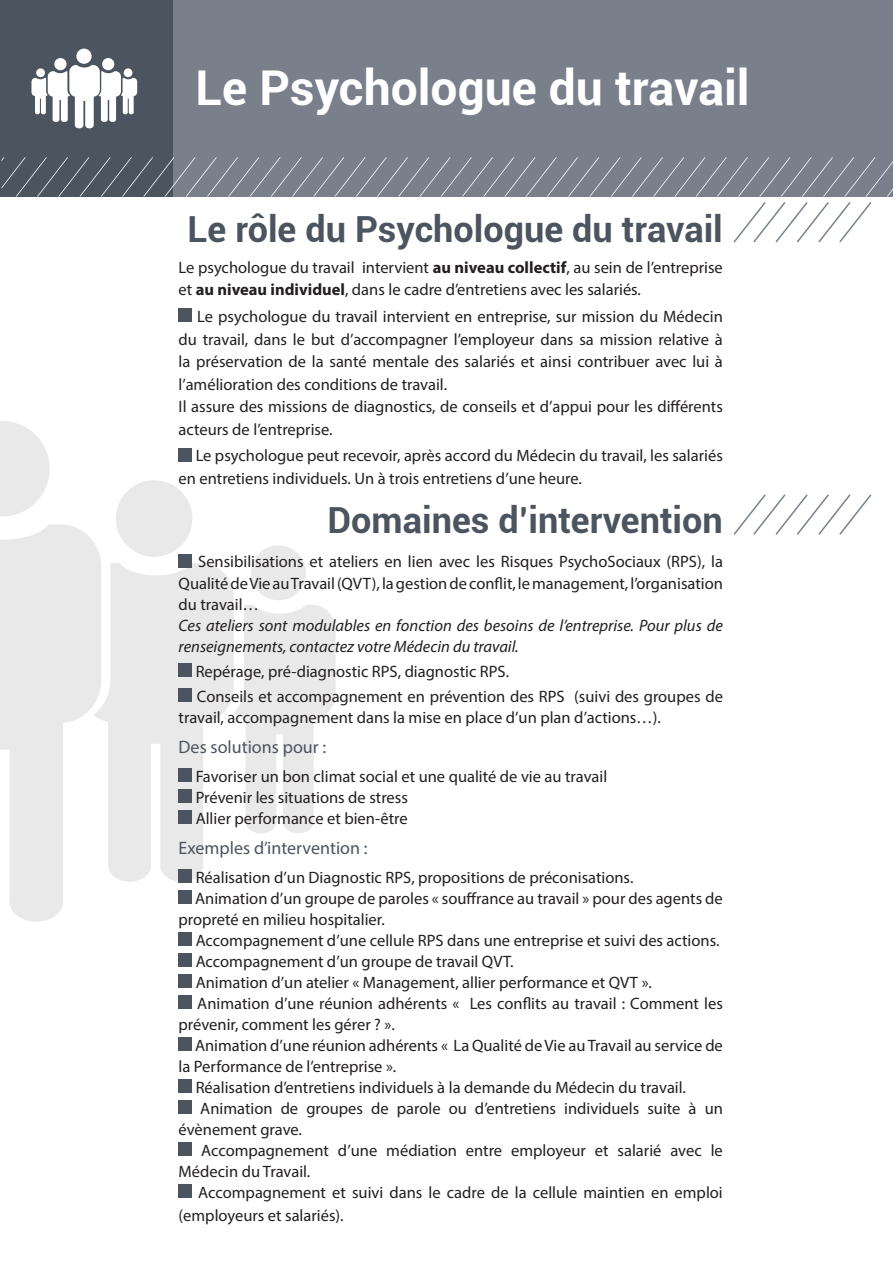
<style>
.page{position:relative;width:893px;height:1263px;background:#fff}
.page>*{position:absolute;margin:0;border:0;box-sizing:border-box;transform-origin:0 0}
.t1{font:700 48px "Roboto";color:#fff}
.t2{font:700 36px "Roboto";color:#4c545f}
.t3{font:18px "Myriad Pro";color:#4c545f}
.t4{font:16.5px/22.5px "Myriad Pro";color:#231f20}
.t5{font:italic 16.5px/21px "Myriad Pro";color:#231f20}
.s1{font-weight:700}
</style>
<div class="page">
<svg style="left:0;top:421px;width:50px;height:96px"></svg>
<div style="left:116px;top:480px;width:76px;height:77px;background:#e9e9e9;border-radius:50%"></div>
<svg style="left:0;top:524px;width:336px;height:398px"></svg>
<div style="left:0;top:0;width:893px;height:197px;background:#79808c"></div>
<div style="left:0;top:0;width:172px;height:197px;background:#4c545f"></div>
<div style="left:76px;top:49px;width:16px;height:15px;background:#fff;border-radius:50%"></div>
<div style="left:102px;top:58px;width:12px;height:12px;background:#fff;border-radius:50%"></div>
<div style="left:54px;top:58px;width:13px;height:12px;background:#fff;border-radius:50%"></div>
<svg style="left:31px;top:65px;width:106px;height:63px"></svg>
<div style="left:179px;top:308px;width:13px;height:14px;background:#4c545f"></div>
<div style="left:179px;top:448px;width:13px;height:13px;background:#4c545f"></div>
<div style="left:179px;top:554px;width:13px;height:13px;background:#4c545f"></div>
<div style="left:179px;top:663px;width:13px;height:14px;background:#4c545f"></div>
<div style="left:179px;top:688px;width:13px;height:14px;background:#4c545f"></div>
<div style="left:179px;top:768px;width:13px;height:14px;background:#4c545f"></div>
<div style="left:179px;top:789px;width:13px;height:14px;background:#4c545f"></div>
<div style="left:179px;top:810px;width:13px;height:14px;background:#4c545f"></div>
<div style="left:179px;top:869px;width:13px;height:14px;background:#4c545f"></div>
<div style="left:179px;top:890px;width:13px;height:14px;background:#4c545f"></div>
<div style="left:179px;top:932px;width:13px;height:14px;background:#4c545f"></div>
<div style="left:179px;top:953px;width:13px;height:14px;background:#4c545f"></div>
<div style="left:179px;top:974px;width:13px;height:14px;background:#4c545f"></div>
<div style="left:179px;top:995px;width:13px;height:14px;background:#4c545f"></div>
<div style="left:179px;top:1037px;width:13px;height:14px;background:#4c545f"></div>
<div style="left:179px;top:1079px;width:13px;height:14px;background:#4c545f"></div>
<div style="left:179px;top:1100px;width:13px;height:14px;background:#4c545f"></div>
<div style="left:179px;top:1142px;width:13px;height:14px;background:#4c545f"></div>
<div style="left:179px;top:1184px;width:13px;height:14px;background:#4c545f"></div>
<svg style="left:1px;top:157px;width:892px;height:86px"></svg>
<svg style="left:733px;top:494px;width:139px;height:41px"></svg>
<h1 class="t1" style="left:196px;top:54px;width:556px">Le Psychologue du travail</h1>
<h2 class="t2" style="left:188px;top:204px;width:537px">Le rôle du Psychologue du travail</h2>
<p class="t4" style="left:179px;top:256px;width:546px">Le psychologue du travail intervient <span class="s1">au niveau collectif</span>, au sein de l’entreprise et <span class="s1">au niveau individuel</span>, dans le cadre d’entretiens avec les salariés.</p>
<p class="t4" style="left:179px;top:305px;width:546px;text-indent:19px">Le psychologue du travail intervient en entreprise, sur mission du Médecin du travail, dans le but d’accompagner l’employeur dans sa mission relative à la préservation de la santé mentale des salariés et ainsi contribuer avec lui à l’amélioration des conditions de travail.<br>Il assure des missions de diagnostics, de conseils et d’appui pour les différents acteurs de l’entreprise.</p>
<p class="t4" style="left:179px;top:444px;width:546px;text-indent:17px">Le psychologue peut recevoir, après accord du Médecin du travail, les salariés en entretiens individuels. Un à trois entretiens d’une heure.</p>
<h2 class="t2" style="left:327px;top:495px;width:397px">Domaines d’intervention</h2>
<p class="t4" style="left:179px;top:551px;width:546px;line-height:21px;text-align:justify;text-indent:20px">Sensibilisations et ateliers en lien avec les Risques PsychoSociaux (RPS), la Qualité de Vie au Travail (QVT), la gestion de conflit, le management, l’organisation du travail…</p>
<p class="t5" style="left:179px;top:614px;width:546px">Ces ateliers sont modulables en fonction des besoins de l’entreprise. Pour plus de renseignements, contactez votre Médecin du travail.</p>
<p class="t4" style="left:196px;top:658px;width:529px;line-height:25.2px">Repérage, pré-diagnostic RPS, diagnostic RPS.<br>Conseils et accompagnement en prévention des RPS (suivi des groupes de</p>
<p class="t4" style="left:179px;top:706px;width:484px">travail, accompagnement dans la mise en place d’un plan d’actions…).</p>
<p class="t3" style="left:179px;top:735px;width:149px">Des solutions pour :</p>
<p class="t4" style="left:196px;top:766px;width:413px;line-height:21px">Favoriser un bon climat social et une qualité de vie au travail<br>Prévenir les situations de stress<br>Allier performance et bien-être</p>
<p class="t3" style="left:179px;top:836px;width:191px">Exemples d’intervention :</p>
<p class="t4" style="left:196px;top:866px;width:439px">Réalisation d’un Diagnostic RPS, propositions de préconisations.</p>
<p class="t4" style="left:195px;top:887px;width:529px">Animation d’un groupe de paroles « souffrance au travail » pour des agents de</p>
<p class="t4" style="left:179px;top:908px;width:208px">propreté en milieu hospitalier.</p>
<p class="t4" style="left:196px;top:929px;width:525px">Accompagnement d’une cellule RPS dans une entreprise et suivi des actions.</p>
<p class="t4" style="left:196px;top:950px;width:319px">Accompagnement d’un groupe de travail QVT.</p>
<p class="t4" style="left:196px;top:971px;width:458px">Animation d’un atelier « Management, allier performance et QVT ».</p>
<p class="t4" style="left:197px;top:992px;width:527px">Animation d’une réunion adhérents « Les conflits au travail : Comment les</p>
<p class="t4" style="left:179px;top:1013px;width:218px">prévenir, comment les gérer ? ».</p>
<p class="t4" style="left:195px;top:1034px;width:529px">Animation d’une réunion adhérents « La Qualité de Vie au Travail au service de</p>
<p class="t4" style="left:179px;top:1055px;width:219px">la Performance de l’entreprise ».</p>
<p class="t4" style="left:196px;top:1076px;width:492px">Réalisation d’entretiens individuels à la demande du Médecin du travail.</p>
<p class="t4" style="left:200px;top:1097px;width:524px">Animation de groupes de parole ou d’entretiens individuels suite à un</p>
<p class="t4" style="left:179px;top:1118px;width:125px">évènement grave.</p>
<p class="t4" style="left:201px;top:1139px;width:523px">Accompagnement d’une médiation entre employeur et salarié avec le</p>
<p class="t4" style="left:179px;top:1160px;width:133px">Médecin du Travail.</p>
<p class="t4" style="left:198px;top:1181px;width:526px">Accompagnement et suivi dans le cadre de la cellule maintien en emploi</p>
<p class="t4" style="left:179px;top:1203px;width:167px">(employeurs et salariés).</p>
</div>
